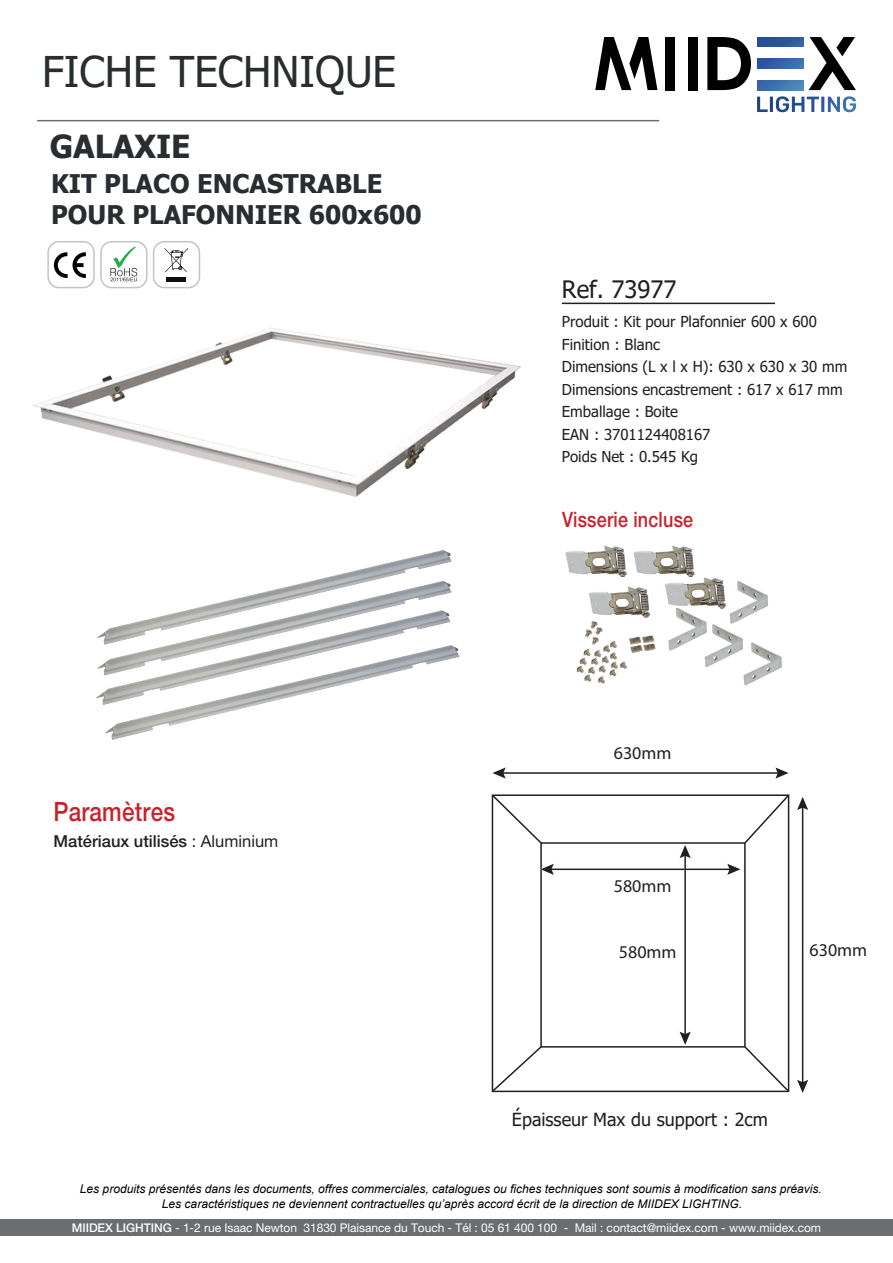
<style>
.page{position:relative;width:893px;height:1263px;background:#fff}
.page>*{position:absolute;margin:0;border:0;box-sizing:border-box;transform-origin:0 0}
.t1{font:42.3px "Tahoma";color:#292d2f}
.t2{font:700 31.65px "Tahoma";color:#292d2f}
.t3{font:500 26.55px "Helvetica Neue LT Std";letter-spacing:.01em;color:#cb212b;scale:.85 1}
.t4{font:700 25.65px/30.6px "Tahoma";color:#292d2f}
.t5{font:24px "Tahoma";color:#231f20}
.t6{font:500 21.3px "Helvetica Neue LT Std";letter-spacing:.01em;color:#cb212b;scale:.85 1}
.t7{font:18px "Tahoma";color:#231f20}
.t8{font:18px "Myriad Pro";color:#231f20}
.t9{font:500 16.5px "Helvetica Neue LT Std";color:#231f20}
.t10{font:15.15px/22.5px "Tahoma";color:#231f20}
.t11{font:15px "Tahoma";color:#231f20}
.t12{font:italic 12px "Arial";color:#000001}
.t13{font:12px "Helvetica Neue LT Std";letter-spacing:-.005em;color:#fff}
.s1{font-weight:400}
.s2{font-weight:500}
</style>
<div class="page">
<hr style="left:562px;top:303px;width:213px;height:1px;background:#231f20">
<div style="left:100px;top:241px;width:48px;height:47px;border:1px solid #c1c4c7;border-radius:11px"></div>
<div style="left:47px;top:241px;width:48px;height:47px;border:1px solid #c1c4c7;border-radius:11px"></div>
<div style="left:153px;top:241px;width:47px;height:47px;border:1px solid #c1c4c7;border-radius:11px"></div>
<svg style="left:54px;top:252px;width:32px;height:26px"></svg>
<svg style="left:165px;top:248px;width:23px;height:24px"></svg>
<div style="left:166px;top:277px;width:20px;height:5px;background:#0f0c12"></div>
<img style="left:33px;top:327px;width:488px;height:170px">
<img style="left:96px;top:550px;width:364px;height:190px">
<img style="left:565px;top:546px;width:217px;height:140px">
<div style="left:0;top:1219px;width:893px;height:17px;background:#6c6d70"></div>
<div style="left:640px;top:652px;width:48px;height:39px;background:#fff"></div>
<svg style="left:654px;top:649px;width:9px;height:3px"></svg>
<svg style="left:110px;top:246px;width:27px;height:35px"></svg>
<div style="left:492px;top:794px;width:297px;height:298px;background:#fff;border:2px solid #231f20"></div>
<div style="left:540px;top:842px;width:206px;height:205px;background:#fff;border:2px solid #231f20"></div>
<svg style="left:491px;top:1045px;width:52px;height:48px"></svg>
<svg style="left:491px;top:794px;width:52px;height:51px"></svg>
<svg style="left:743px;top:794px;width:47px;height:51px"></svg>
<svg style="left:743px;top:1045px;width:47px;height:48px"></svg>
<hr style="left:501px;top:772px;width:279px;height:2px;background:#231f20">
<svg style="left:492px;top:767px;width:14px;height:11px"></svg>
<svg style="left:775px;top:767px;width:14px;height:11px"></svg>
<hr style="left:802px;top:806px;width:1px;height:278px;background:#231f20">
<svg style="left:797px;top:797px;width:11px;height:13px"></svg>
<svg style="left:797px;top:1080px;width:11px;height:13px"></svg>
<hr style="left:550px;top:868px;width:181px;height:2px;background:#231f20">
<svg style="left:541px;top:864px;width:13px;height:11px"></svg>
<svg style="left:727px;top:864px;width:13px;height:11px"></svg>
<hr style="left:684px;top:854px;width:2px;height:182px;background:#231f20">
<svg style="left:680px;top:845px;width:11px;height:13px"></svg>
<svg style="left:680px;top:1032px;width:11px;height:13px"></svg>
<hr style="left:37px;top:120px;width:622px;height:1px;background:#6c6d70">
<svg style="left:809px;top:37px;width:47px;height:53px"></svg>
<svg style="left:707px;top:37px;width:44px;height:53px"></svg>
<div style="left:688px;top:37px;width:10px;height:53px;background:#000001"></div>
<div style="left:665px;top:37px;width:10px;height:53px;background:#000001"></div>
<svg style="left:757px;top:96px;width:99px;height:16px"></svg>
<svg style="left:595px;top:37px;width:62px;height:53px"></svg>
<svg style="left:757px;top:37px;width:46px;height:9px"></svg>
<svg style="left:757px;top:59px;width:46px;height:9px"></svg>
<svg style="left:757px;top:81px;width:46px;height:9px"></svg>
<h1 class="t1" style="left:42px;top:43px;width:356px">FICHE TECHNIQUE</h1>
<h2 class="t2" style="left:50px;top:124px;width:142px">GALAXIE</h2>
<h3 class="t4" style="left:51px;top:170px;width:372px">KIT PLACO ENCASTRABLE<br>POUR PLAFONNIER 600x600</h3>
<h3 class="t3" style="left:54px;top:796px;width:144px">Paramètres</h3>
<h3 class="t9" style="left:54px;top:831px;width:226px">Matériaux utilisés <span class="s1">: Aluminium</span></h3>
<h3 class="t5" style="left:562px;top:273px;width:116px">Ref. 73977</h3>
<p class="t10" style="left:562px;top:311px;width:287px">Produit : Kit pour Plafonnier 600 x 600<br>Finition : Blanc<br>Dimensions (L x l x H): 630 x 630 x 30 mm</p>
<p class="t11" style="left:562px;top:379px;width:282px">Dimensions encastrement : 617 x 617 mm</p>
<p class="t10" style="left:562px;top:401px;width:150px">Emballage : Boite<br>EAN : 3701124408167</p>
<p class="t11" style="left:562px;top:447px;width:138px">Poids Net : 0.545 Kg</p>
<h3 class="t6" style="left:562px;top:507px;width:156px">Visserie incluse</h3>
<h3 class="t8" style="left:614px;top:742px;width:59px">630mm</h3>
<h3 class="t8" style="left:614px;top:874px;width:59px">580mm</h3>
<h3 class="t8" style="left:619px;top:940px;width:59px">580mm</h3>
<h3 class="t8" style="left:810px;top:939px;width:59px">630mm</h3>
<h3 class="t7" style="left:512px;top:1108px;width:257px">Épaisseur Max du support : 2cm</h3>
<p class="t12" style="left:80px;top:1181px;width:743px">Les produits présentés dans les documents, offres commerciales, catalogues ou fiches techniques sont soumis à modification sans préavis.</p>
<p class="t12" style="left:162px;top:1196px;width:582px">Les caractéristiques ne deviennent contractuelles qu’après accord écrit de la direction de MIIDEX LIGHTING.</p>
<p class="t13" style="left:72px;top:1221px;width:751px"><span class="s2">MIIDEX LIGHTING</span> - 1-2 rue Isaac Newton 31830 Plaisance du Touch - Tél : 05 61 400 100 - Mail : contact@miidex.com - www.miidex.com</p>
</div>
